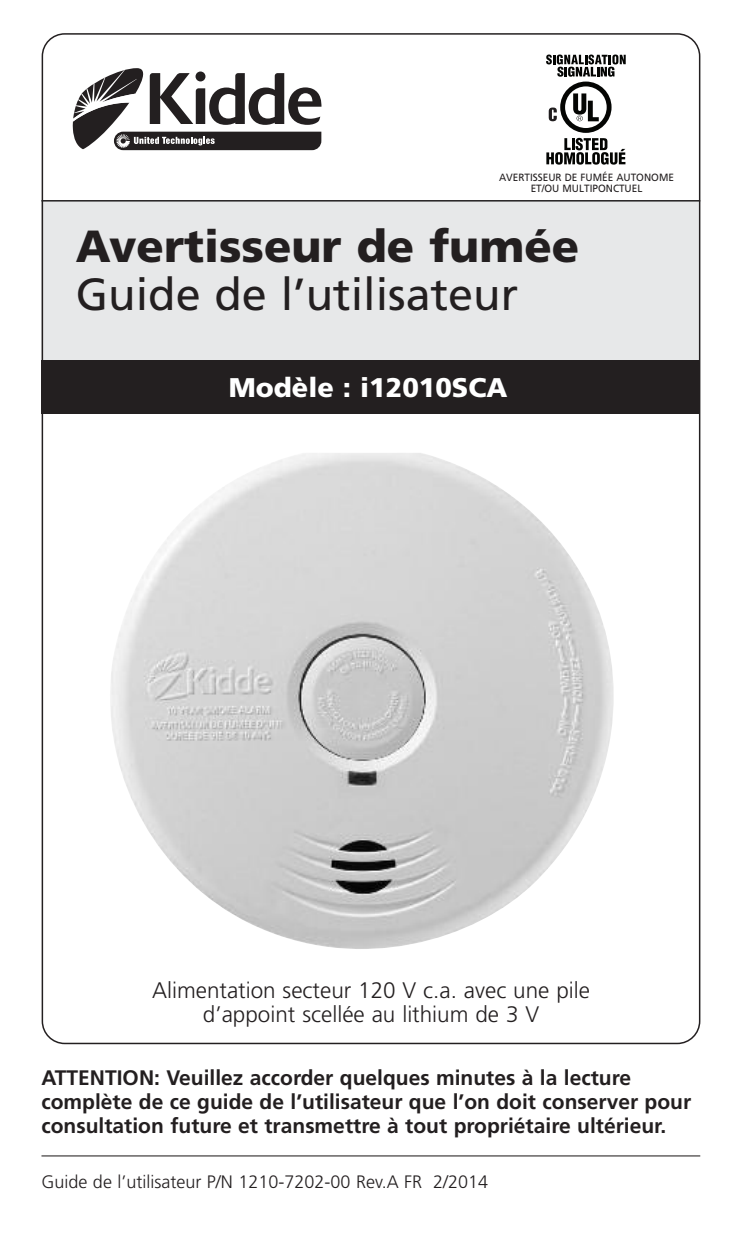
<style>
.page{position:relative;width:729px;height:1242px;background:#fff}
.page>*{position:absolute;margin:0;border:0;box-sizing:border-box;transform-origin:0 0}
.t1{font:45px "Frutiger";color:#231f20}
.t2{font:900 45px "Frutiger";color:#231f20}
.t3{font:900 27px "Frutiger";color:#fff}
.t4{font:300 22.5px/24px "Frutiger";color:#231f20;text-align:center}
.t5{font:700 21px/24px "Frutiger";color:#231f20}
.t6{font:300 18px "Frutiger";color:#231f20}
.t7{font:10.5px/11.4px "Frutiger";color:#231f20;text-align:center;scale:.95 1}
</style>
<div class="page">
<div style="left:41px;top:201px;width:659px;height:161px;background:#e7e8e9"></div>
<svg style="left:73px;top:68px;width:248px;height:82px"></svg>
<hr style="left:41px;top:1155px;width:659px;height:1px;background:#231f20">
<hr style="left:41px;top:200px;width:659px;height:2px;background:#231f20">
<div style="left:41px;top:360px;width:659px;height:54px;background:#231f20"></div>
<div style="left:560px;top:82px;width:52px;height:51px;border:5px solid #040503;border-radius:50%"></div>
<svg style="left:573px;top:93px;width:26px;height:28px"></svg>
<svg style="left:549px;top:108px;width:8px;height:13px"></svg>
<svg style="left:546px;top:55px;width:80px;height:22px"></svg>
<svg style="left:546px;top:138px;width:79px;height:27px"></svg>
<img style="left:110px;top:453px;width:504px;height:496px">
<p class="t7" style="left:499px;top:172px;width:186px">AVERTISSEUR DE FUMÉE AUTONOME<br>ET/OU MULTIPONCTUEL</p>
<h1 class="t2" style="left:76px;top:228px;width:505px">Avertisseur de fumée</h1>
<h1 class="t1" style="left:76px;top:276px;width:444px">Guide de l’utilisateur</h1>
<p class="t3" style="left:229px;top:377px;width:280px">Modèle : i12010SCA</p>
<p class="t4" style="left:152px;top:980px;width:440px">Alimentation secteur 120 V c.a. avec une pile d’appoint scellée au lithium de 3 V</p>
<p class="t5" style="left:41px;top:1067px;width:651px">ATTENTION: Veuillez accorder quelques minutes à la lecture complète de ce guide de l’utilisateur que l’on doit conserver pour consultation future et transmettre à tout propriétaire ultérieur.</p>
<p class="t6" style="left:41px;top:1175px;width:448px">Guide de l’utilisateur P/N 1210-7202-00 Rev.A FR 2/2014</p>
</div>
